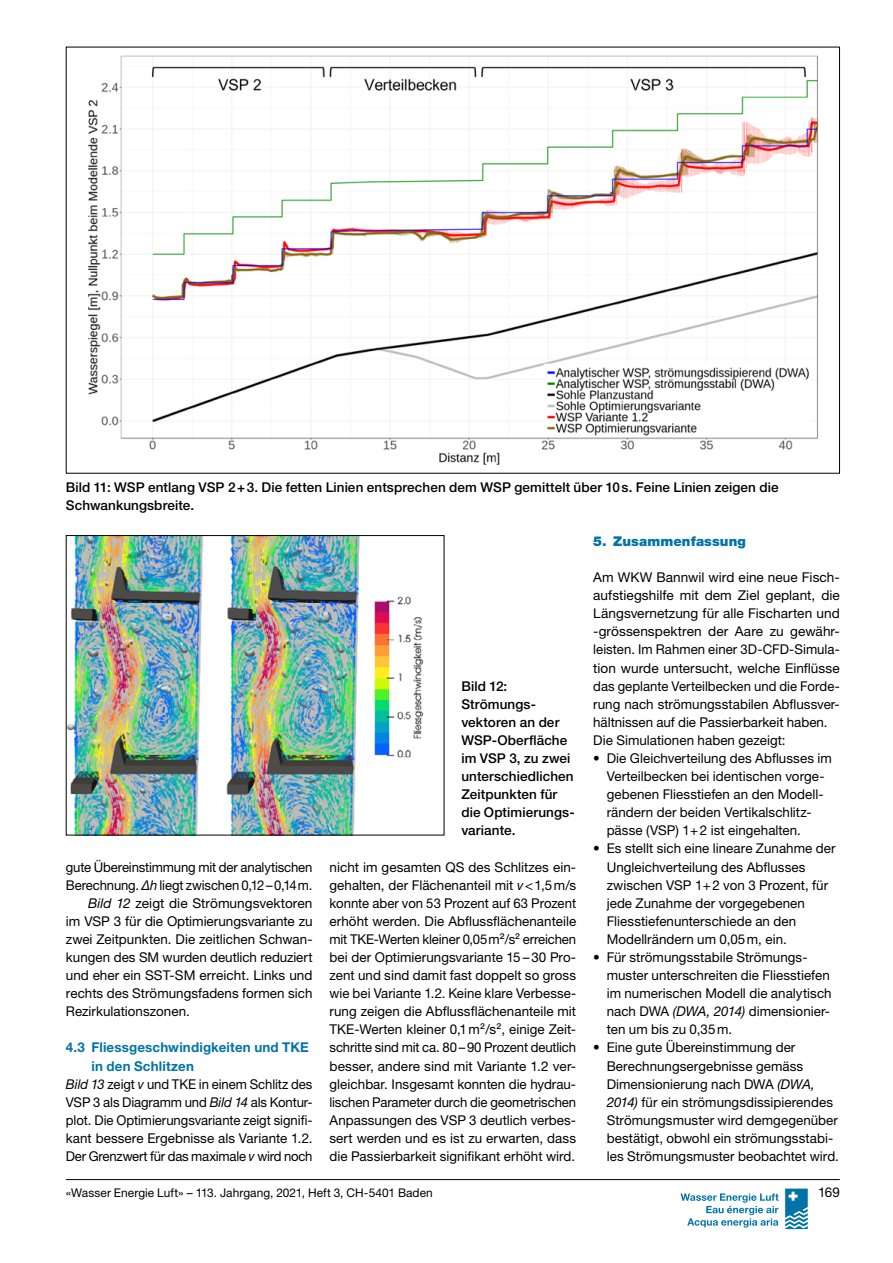
<style>
.page{position:relative;width:893px;height:1263px;background:#fff}
.page>*{position:absolute;margin:0;border:0;box-sizing:border-box;transform-origin:0 0}
._9pt_Grundtext{font:13.5px/18.1px "Helvetica Neue LT Pro";color:#000}
.Bildlegende{font:500 13.5px/18.1px "Helvetica Neue LT Pro";letter-spacing:.005em;color:#000}
._9pt_Grundtext_Ez{font:13.5px/18.1px "Helvetica Neue LT Pro";letter-spacing:.005em;color:#000;text-align:justify}
.Zwischentitel_00{font:700 13.5px/18.1px "Helvetica Neue LT Pro";letter-spacing:.015em;color:#0074a8}
.Zwischentitel_0{font:900 13.5px "Helvetica Neue LT Pro";letter-spacing:.01em;color:#0074a8}
.t1{font:12px "Helvetica Neue LT Pro";letter-spacing:.005em;color:#000}
.s1{font-style:italic}
</style>
<div class="page">
<hr style="left:66px;top:1179px;width:774px;height:1px;background:#000">
<svg style="left:785px;top:1188px;width:23px;height:41px"></svg>
<svg style="left:681px;top:1193px;width:98px;height:34px"></svg>
<img style="left:88px;top:55px;width:731px;height:410px">
<img style="left:68px;top:537px;width:356px;height:296px">
<p class="Bildlegende" style="left:66px;top:478px;width:714px">Bild 11: WSP entlang VSP 2+3. Die fetten Linien entsprechen dem WSP gemittelt über 10s. Feine Linien zeigen die<br>Schwankungsbreite.</p>
<p class="_9pt_Grundtext" style="left:66px;top:857px;width:248px">gute Übereinstimmung mit der analytischen<br>Berechnung. <span class="s1">Δh</span> liegt zwischen 0,12–0,14m.</p>
<p class="_9pt_Grundtext_Ez" style="left:66px;top:893px;width:248px;text-indent:22px"><span class="s1">Bild 12</span> zeigt die Strömungsvektoren im VSP 3 für die Optimierungsvariante zu zwei Zeitpunkten. Die zeitlichen Schwan&shy;kungen des SM wurden deutlich reduziert und eher ein SST-SM erreicht. Links und rechts des Strömungsfadens formen sich Rezirkulationszonen.</p>
<p class="Zwischentitel_00" style="left:91px;top:1038px;width:219px;text-indent:-26px">4.3 Fliessgeschwindigkeiten und TKE in den Schlitzen</p>
<p class="_9pt_Grundtext" style="left:66px;top:1074px;width:248px;text-align:justify"><span class="s1">Bild 13</span> zeigt <span class="s1">v</span> und TKE in einem Schlitz des VSP 3 als Diagramm und <span class="s1">Bild 14</span> als Kontur&shy;plot. Die Optimierungsvariante zeigt signifi&shy;kant bessere Ergebnisse als Variante 1.2.<br>Der Grenzwert für das maximale <span class="s1">v</span> wird noch</p>
<p class="Bildlegende" style="left:461px;top:677px;width:114px">Bild 12:<br>Strömungs&shy;vektoren an der<br>WSP-Oberfläche im VSP 3, zu zwei unterschiedlichen<br>Zeitpunkten für die Optimierungs&shy;variante.</p>
<p class="_9pt_Grundtext" style="left:330px;top:857px;width:248px;text-align:justify">nicht im gesamten QS des Schlitzes ein&shy;gehalten, der Flächenanteil mit <span class="s1">v</span>&lt;1,5m/s konnte aber von 53 Prozent auf 63 Prozent erhöht werden. Die Abflussflächenanteile mit TKE-Werten kleiner 0,05m<sup>2</sup>/s<sup>2</sup> erreichen bei der Optimierungsvariante 15 – 30 Pro&shy;zent und sind damit fast doppelt so gross wie bei Variante 1.2. Keine klare Verbesse&shy;rung zeigen die Abflussflächenanteile mit TKE-Werten kleiner 0,1m<sup>2</sup>/s<sup>2</sup>, einige Zeit&shy;schritte sind mit ca. 80–90 Prozent deutlich besser, andere sind mit Variante 1.2 ver&shy;gleichbar. Insgesamt konnten die hydrau&shy;lischen Parameter durch die geometrischen Anpassungen des VSP 3 deutlich verbes&shy;sert werden und es ist zu erwarten, dass die Passierbarkeit signifikant erhöht wird.</p>
<p class="Zwischentitel_0" style="left:593px;top:533px;width:154px">5. Zusammenfassung</p>
<p class="_9pt_Grundtext" style="left:593px;top:568px;width:248px;text-align:justify">Am WKW Bannwil wird eine neue Fisch&shy;aufstiegshilfe mit dem Ziel geplant, die Längsvernetzung für alle Fischarten und -grössenspektren der Aare zu gewähr&shy;leisten. Im Rahmen einer 3D-CFD-Simula&shy;tion wurde untersucht, welche Einflüsse das geplante Verteilbecken und die Forde&shy;rung nach strömungsstabilen Abflussver&shy;hältnissen auf die Passierbarkeit haben.</p>
<p class="_9pt_Grundtext" style="left:593px;top:731px;width:194px">Die Simulationen haben gezeigt:</p>
<p class="_9pt_Grundtext" style="left:607px;top:749px;width:227px;text-indent:-14px">• Die Gleichverteilung des Abflusses im Verteilbecken bei identischen vorge&shy;gebenen Fliesstiefen an den Modell&shy;rändern der beiden Vertikalschlitz&shy;pässe (VSP) 1+2 ist eingehalten.</p>
<p class="_9pt_Grundtext" style="left:607px;top:839px;width:230px;text-indent:-14px">• Es stellt sich eine lineare Zunahme der Ungleichverteilung des Abflusses zwischen VSP 1+2 von 3 Prozent, für jede Zunahme der vorgegebenen Fliesstiefenunterschiede an den Modellrändern um 0,05m, ein.</p>
<p class="_9pt_Grundtext" style="left:607px;top:948px;width:226px;text-indent:-14px">• Für strömungsstabile Strömungs&shy;muster unterschreiten die Fliesstiefen im numerischen Modell die analytisch nach DWA <span class="s1">(DWA, 2014)</span> dimensionier&shy;ten um bis zu 0,35m.</p>
<p class="_9pt_Grundtext" style="left:607px;top:1038px;width:234px;text-indent:-14px">• Eine gute Übereinstimmung der Berechnungsergebnisse gemäss Dimensionierung nach DWA <span class="s1">(DWA, 2014)</span> für ein strömungsdissipierendes Strömungsmuster wird demgegenüber bestätigt, obwohl ein strömungsstabi&shy;les Strömungsmuster beobachtet wird.</p>
<p class="t1" style="left:66px;top:1185px;width:368px">«Wasser Energie Luft» – 113. Jahrgang, 2021, Heft 3, CH-5401 Baden</p>
<p class="_9pt_Grundtext" style="left:818px;top:1183px;width:23px">169</p>
</div>
